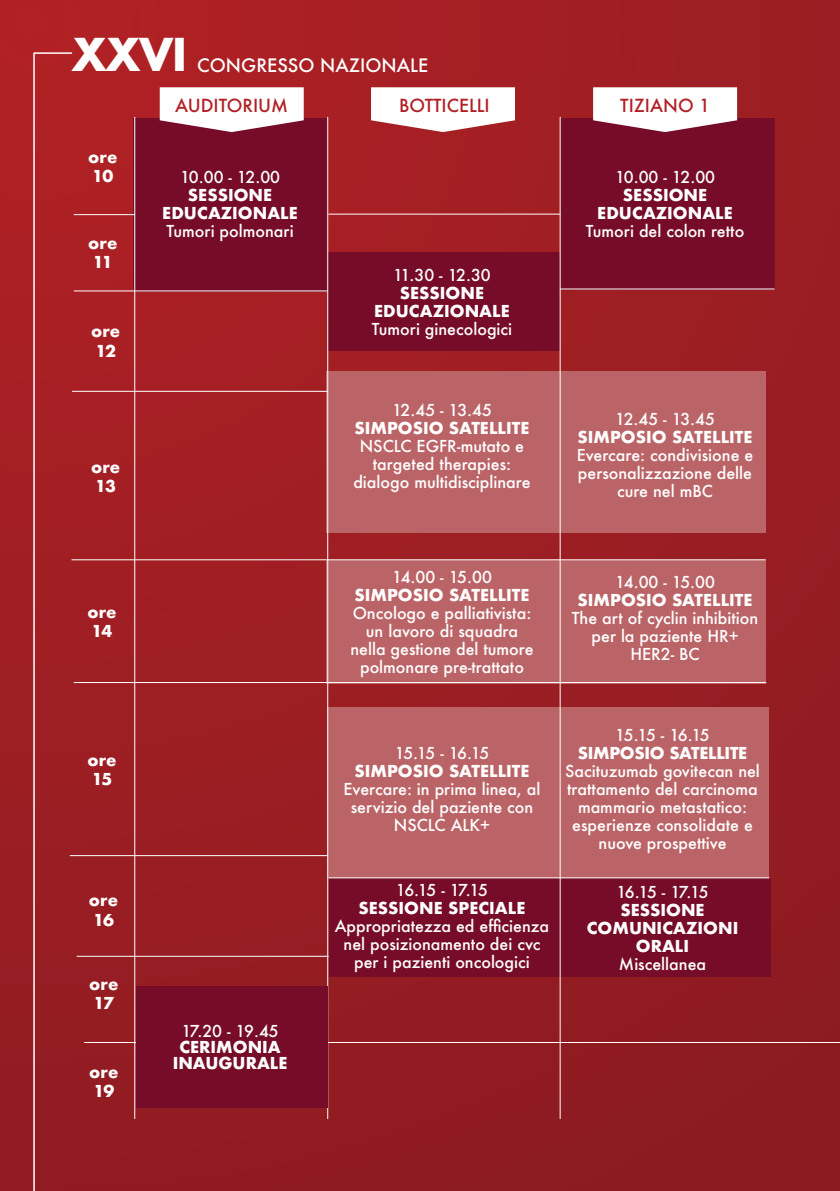
<style>
.page{position:relative;width:840px;height:1191px;background:#fff}
.page>*{position:absolute;margin:0;border:0;box-sizing:border-box;transform-origin:0 0}
.t1{font:700 44px "Futura";color:#fff}
.t2{font:500 18px "Futura";color:#fff}
.t3{font:500 17.6px "Futura";color:#b22025}
.t4{font:500 16px/18px "Futura";color:#fff;text-align:center}
.t5{font:700 16px/19.2px "Futura";color:#fff}
.t6{font:700 16px "Futura";letter-spacing:-.02em;color:#fff}
</style>
<div class="page">
<div style="left:0;top:0;width:839px;height:1191px;background:linear-gradient(to bottom,#aa2125,#8f1c22)"></div>
<div style="left:328px;top:877px;width:442px;height:99px;background:#760c27"></div>
<div style="left:327px;top:707px;width:441px;height:170px;background:#bb6467"></div>
<div style="left:326px;top:560px;width:439px;height:123px;background:#bb6467"></div>
<div style="left:326px;top:371px;width:439px;height:162px;background:#bb6467"></div>
<div style="left:328px;top:252px;width:231px;height:98px;background:#760c27"></div>
<div style="left:133px;top:118px;width:195px;height:173px;background:#760c27"></div>
<svg style="left:33px;top:52px;width:40px;height:1139px;background:#a3272b"></svg>
<div style="left:560px;top:118px;width:214px;height:172px;background:#760c27"></div>
<svg style="left:160px;top:87px;width:143px;height:45px"></svg>
<svg style="left:371px;top:87px;width:143px;height:45px"></svg>
<svg style="left:592px;top:87px;width:144px;height:45px"></svg>
<hr style="left:74px;top:214px;width:61px;height:1px;background:#fff">
<hr style="left:74px;top:291px;width:253px;height:1px;background:#fff">
<hr style="left:71px;top:559px;width:694px;height:1px;background:#fff">
<hr style="left:70px;top:855px;width:258px;height:1px;background:#fff">
<hr style="left:134px;top:117px;width:1px;height:1002px;background:#fff">
<hr style="left:327px;top:117px;width:1px;height:1002px;background:#fff">
<hr style="left:559px;top:117px;width:1px;height:1002px;background:#fff">
<hr style="left:72px;top:391px;width:256px;height:1px;background:#fff">
<hr style="left:74px;top:682px;width:691px;height:1px;background:#fff">
<hr style="left:77px;top:956px;width:251px;height:1px;background:#fff">
<hr style="left:84px;top:1042px;width:755px;height:1px;background:#fff">
<hr style="left:328px;top:877px;width:440px;height:1px;background:#fff">
<hr style="left:328px;top:214px;width:232px;height:1px;background:#fff">
<hr style="left:559px;top:289px;width:215px;height:1px;background:#fff">
<div style="left:136px;top:985px;width:191px;height:122px;background:#760c27"></div>
<h1 class="t1" style="left:71px;top:23px;width:117px">XXVI</h1>
<p class="t2" style="left:197px;top:53px;width:232px">CONGRESSO NAZIONALE</p>
<p class="t3" style="left:175px;top:93px;width:114px">AUDITORIUM</p>
<p class="t3" style="left:399px;top:93px;width:92px">BOTTICELLI</p>
<p class="t3" style="left:619px;top:93px;width:91px">TIZIANO 1</p>
<p class="t5" style="left:88px;top:147px;width:31px">ore<br>10</p>
<p class="t5" style="left:88px;top:233px;width:31px">ore<br>11</p>
<p class="t5" style="left:91px;top:322px;width:31px">ore<br>12</p>
<p class="t5" style="left:91px;top:457px;width:31px">ore<br>13</p>
<p class="t5" style="left:87px;top:602px;width:31px">ore<br>14</p>
<p class="t5" style="left:87px;top:750px;width:31px">ore<br>15</p>
<p class="t5" style="left:89px;top:890px;width:31px">ore<br>16</p>
<p class="t5" style="left:89px;top:974px;width:31px">ore<br>17</p>
<p class="t5" style="left:89px;top:1062px;width:31px">ore<br>19</p>
<p class="t4" style="left:180px;top:168px;width:102px">10.00 - 12.00</p>
<p class="t5" style="left:162px;top:186px;width:137px;line-height:18px;text-align:center">SESSIONE<br>EDUCAZIONALE</p>
<p class="t4" style="left:166px;top:222px;width:129px">Tumori polmonari</p>
<p class="t4" style="left:181px;top:1022px;width:99px">17.20 - 19.45</p>
<p class="t5" style="left:172px;top:1039px;width:116px;line-height:16px;text-align:center">CERIMONIA<br>INAUGURALE</p>
<p class="t4" style="left:393px;top:266px;width:99px">11.30 - 12.30</p>
<p class="t5" style="left:374px;top:284px;width:137px;line-height:18px;text-align:center">SESSIONE<br>EDUCAZIONALE</p>
<p class="t4" style="left:371px;top:320px;width:142px">Tumori ginecologici</p>
<p class="t4" style="left:392px;top:401px;width:101px">12.45 - 13.45</p>
<p class="t5" style="left:354px;top:418px;width:176px">SIMPOSIO SATELLITE</p>
<p class="t4" style="left:353px;top:437px;width:178px">NSCLC EGFR-mutato e targeted therapies: dialogo multidisciplinare</p>
<p class="t4" style="left:614px;top:168px;width:102px">10.00 - 12.00</p>
<p class="t5" style="left:597px;top:186px;width:137px;line-height:18px;text-align:center">SESSIONE<br>EDUCAZIONALE</p>
<p class="t4" style="left:585px;top:222px;width:160px">Tumori del colon retto</p>
<p class="t4" style="left:614px;top:410px;width:101px">12.45 - 13.45</p>
<p class="t5" style="left:577px;top:427px;width:176px">SIMPOSIO SATELLITE</p>
<p class="t4" style="left:576px;top:446px;width:178px">Evercare: condivisione e personalizzazione delle cure nel mBC</p>
<p class="t4" style="left:392px;top:567px;width:101px">14.00 - 15.00</p>
<p class="t5" style="left:354px;top:585px;width:176px">SIMPOSIO SATELLITE</p>
<p class="t4" style="left:350px;top:603px;width:185px">Oncologo e palliativista: un lavoro di squadra nella gestione del tumore polmonare pre-trattato</p>
<p class="t4" style="left:615px;top:573px;width:101px">14.00 - 15.00</p>
<p class="t5" style="left:577px;top:590px;width:176px">SIMPOSIO SATELLITE</p>
<p class="t4" style="left:571px;top:609px;width:188px">The art of cyclin inhibition per la paziente HR+<br>HER2- BC</p>
<p class="t4" style="left:394px;top:743px;width:96px">15.15 - 16.15</p>
<p class="t5" style="left:354px;top:761px;width:176px">SIMPOSIO SATELLITE</p>
<p class="t4" style="left:343px;top:779px;width:198px">Evercare: in prima linea, al servizio del paziente con<br>NSCLC ALK+</p>
<p class="t4" style="left:395px;top:881px;width:93px">16.15 - 17.15</p>
<p class="t5" style="left:358px;top:898px;width:168px">SESSIONE SPECIALE</p>
<p class="t4" style="left:334px;top:917px;width:216px">Appropriatezza ed efficienza nel posizionamento dei cvc per i pazienti oncologici</p>
<p class="t4" style="left:615px;top:725px;width:96px">15.15 - 16.15</p>
<p class="t6" style="left:577px;top:741px;width:171px">SIMPOSIO SATELLITE</p>
<p class="t4" style="left:565px;top:761px;width:196px">Sacituzumab govitecan nel trattamento del carcinoma mammario metastatico: esperienze consolidate e nuove prospettive</p>
<p class="t4" style="left:616px;top:882px;width:93px">16.15 - 17.15</p>
<p class="t5" style="left:586px;top:901px;width:153px;line-height:18px;text-align:center">SESSIONE<br>COMUNICAZIONI<br>ORALI</p>
<p class="t4" style="left:618px;top:954px;width:89px">Miscellanea</p>
</div>
